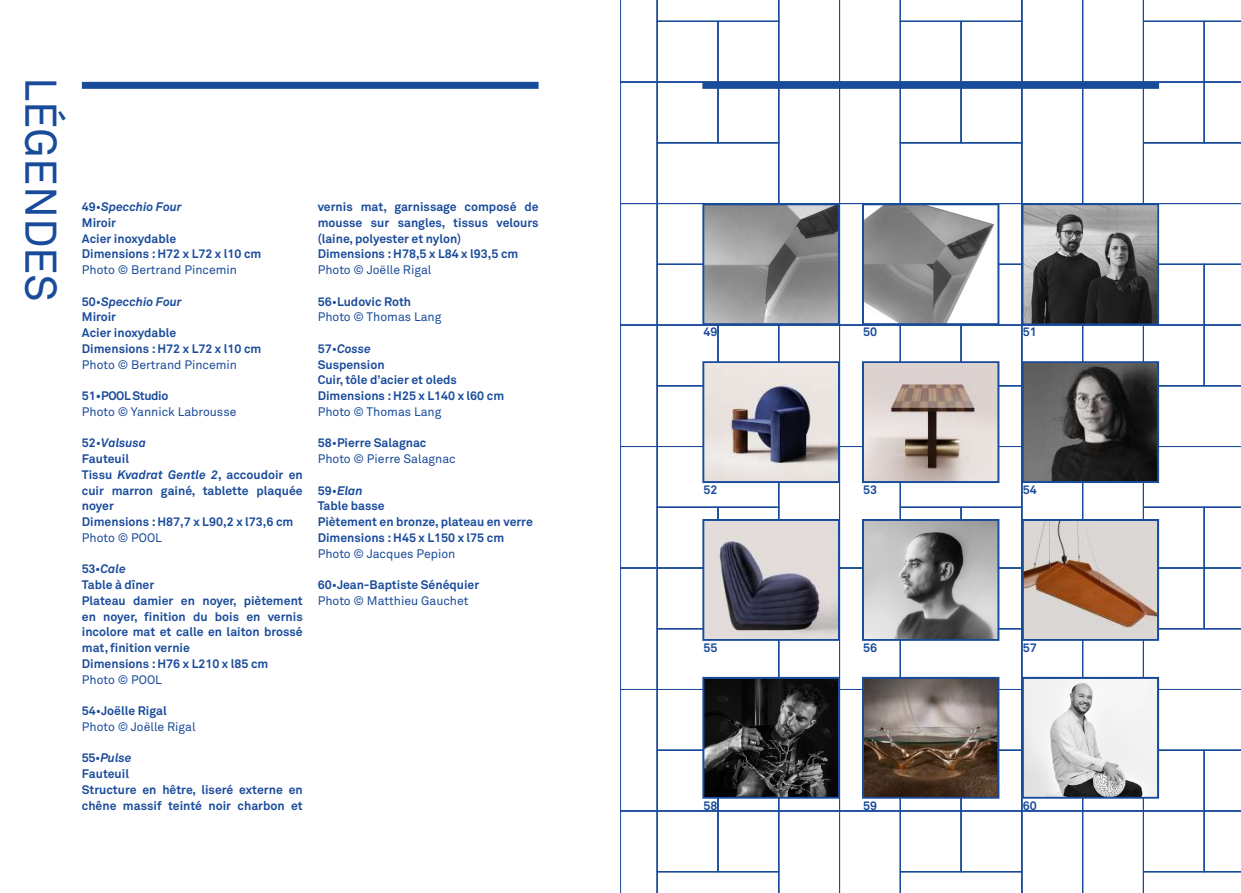
<style>
.page{position:relative;width:1241px;height:893px;background:#fff}
.page>*{position:absolute;margin:0;border:0;box-sizing:border-box;transform-origin:0 0}
.t1{font:43.75px "Akkurat Pro";color:#194b9b}
.t2{font:700 12.25px/15.8px "Akkurat Pro";color:#194b9b}
.t3{font:12.25px/15.8px "Akkurat Pro";color:#194b9b}
.t4{font:700 12.25px "Akkurat Pro";letter-spacing:-.03em;color:#194b9b}
.s1{font-weight:400}
.s2{font-style:italic}
.s3{font-weight:700}
</style>
<div class="page">
<svg style="left:621px;top:0;width:619px;height:893px"></svg>
<div style="left:82px;top:82px;width:456px;height:7px;background:#194b9b"></div>
<div style="left:702px;top:82px;width:456px;height:7px;background:#194b9b"></div>
<img style="left:1025px;top:523px;width:129px;height:114px">
<div style="left:1021px;top:519px;width:137px;height:122px;border:2px solid #194b9b"></div>
<img style="left:1025px;top:681px;width:129px;height:114px">
<div style="left:1021px;top:677px;width:137px;height:122px;border:2px solid #194b9b"></div>
<img style="left:1025px;top:365px;width:129px;height:114px">
<div style="left:1021px;top:361px;width:137px;height:122px;border:2px solid #194b9b"></div>
<img style="left:865px;top:681px;width:130px;height:114px">
<div style="left:861px;top:677px;width:138px;height:122px;border:2px solid #194b9b"></div>
<img style="left:706px;top:365px;width:129px;height:114px">
<div style="left:702px;top:361px;width:137px;height:122px;border:2px solid #194b9b"></div>
<img style="left:1024px;top:206px;width:131px;height:116px">
<div style="left:1021px;top:203px;width:137px;height:122px;border:2px solid #194b9b"></div>
<img style="left:706px;top:207px;width:129px;height:114px">
<div style="left:702px;top:203px;width:137px;height:122px;border:2px solid #194b9b"></div>
<img style="left:706px;top:681px;width:129px;height:114px">
<div style="left:702px;top:677px;width:137px;height:122px;border:2px solid #194b9b"></div>
<img style="left:865px;top:523px;width:130px;height:114px">
<div style="left:861px;top:519px;width:138px;height:122px;border:2px solid #194b9b"></div>
<img style="left:706px;top:523px;width:129px;height:114px">
<div style="left:702px;top:519px;width:137px;height:122px;border:2px solid #194b9b"></div>
<img style="left:865px;top:365px;width:130px;height:114px">
<div style="left:861px;top:361px;width:138px;height:122px;border:2px solid #194b9b"></div>
<img style="left:865px;top:207px;width:130px;height:114px">
<div style="left:861px;top:203px;width:138px;height:122px;border:2px solid #194b9b"></div>
<hr style="left:620px;top:0;width:1px;height:893px;background:#194b9b">
<h1 class="t1" style="left:66px;top:77px;width:226px;rotate:90deg">LÉGENDES</h1>
<p class="t2" style="left:82px;top:199px;width:181px">49<span class="s1">•</span><span class="s2">Specchio Four<br></span>Miroir<br>Acier inoxydable<br>Dimensions : H72 x L72 x l10 cm</p>
<p class="t3" style="left:82px;top:262px;width:157px">Photo © Bertrand Pincemin</p>
<p class="t2" style="left:82px;top:293px;width:181px">50<span class="s1">•</span><span class="s2">Specchio Four<br></span>Miroir<br>Acier inoxydable<br>Dimensions : H72 x L72 x l10 cm</p>
<p class="t3" style="left:82px;top:357px;width:157px">Photo © Bertrand Pincemin</p>
<p class="t4" style="left:82px;top:388px;width:88px">51•POOL Studio</p>
<p class="t3" style="left:82px;top:404px;width:156px">Photo © Yannick Labrousse</p>
<p class="t2" style="left:82px;top:435px;width:222px">52<span class="s1">•</span><span class="s2">Valsusa<br></span>Fauteuil<br>Tissu <span class="s2">Kvadrat Gentle 2</span>, accoudoir en cuir marron gainé, tablette plaquée noyer<br>Dimensions : H87,7 x L90,2 x l73,6 cm</p>
<p class="t3" style="left:82px;top:530px;width:81px">Photo © POOL</p>
<p class="t2" style="left:82px;top:561px;width:222px">53<span class="s1">•</span><span class="s2">Cale<br></span>Table à dîner<br>Plateau damier en noyer, piètement en noyer, finition du bois en vernis incolore mat et calle en laiton brossé mat, finition vernie<br>Dimensions : H76 x L210 x l85 cm</p>
<p class="t3" style="left:82px;top:672px;width:81px">Photo © POOL</p>
<p class="t3" style="left:82px;top:703px;width:115px"><span class="s3">54</span>•<span class="s3">Joëlle Rigal<br></span>Photo © Joëlle Rigal</p>
<p class="t2" style="left:82px;top:750px;width:222px">55<span class="s1">•</span><span class="s2">Pulse<br></span>Fauteuil<br>Structure en hêtre, liseré externe en chêne massif teinté noir charbon et</p>
<p class="t2" style="left:317px;top:199px;width:222px">vernis mat, garnissage composé de mousse sur sangles, tissus velours (laine, polyester et nylon)<br>Dimensions : H78,5 x L84 x l93,5 cm</p>
<p class="t3" style="left:317px;top:262px;width:115px">Photo © Joëlle Rigal</p>
<p class="t3" style="left:317px;top:294px;width:125px"><span class="s3">56</span>•<span class="s3">Ludovic Roth<br></span>Photo © Thomas Lang</p>
<p class="t2" style="left:317px;top:341px;width:188px">57<span class="s1">•</span><span class="s2">Cosse<br></span>Suspension<br>Cuir, tôle d’acier et oleds<br>Dimensions : H25 x L140 x l60 cm</p>
<p class="t3" style="left:317px;top:404px;width:125px">Photo © Thomas Lang</p>
<p class="t3" style="left:317px;top:436px;width:139px"><span class="s3">58</span>•<span class="s3">Pierre Salagnac<br></span>Photo © Pierre Salagnac</p>
<p class="t2" style="left:317px;top:482px;width:216px">59<span class="s1">•</span><span class="s2">Elan<br></span>Table basse<br>Piètement en bronze, plateau en verre<br>Dimensions : H45 x L150 x l75 cm</p>
<p class="t3" style="left:317px;top:546px;width:139px">Photo © Jacques Pepion</p>
<p class="t2" style="left:317px;top:577px;width:163px">60<span class="s1">•</span>Jean-Baptiste Sénéquier<br><span class="s1">Photo © Matthieu Gauchet</span></p>
<p class="t2" style="left:703px;top:324px;width:15px">49</p>
<p class="t2" style="left:863px;top:324px;width:15px">50</p>
<p class="t2" style="left:1022px;top:324px;width:15px">51</p>
<p class="t2" style="left:703px;top:482px;width:15px">52</p>
<p class="t2" style="left:863px;top:482px;width:15px">53</p>
<p class="t2" style="left:1022px;top:482px;width:15px">54</p>
<p class="t2" style="left:703px;top:639px;width:15px">55</p>
<p class="t2" style="left:863px;top:639px;width:15px">56</p>
<p class="t2" style="left:1022px;top:639px;width:15px">57</p>
<p class="t2" style="left:703px;top:797px;width:15px">58</p>
<p class="t2" style="left:863px;top:797px;width:15px">59</p>
<p class="t2" style="left:1022px;top:797px;width:15px">60</p>
</div>
